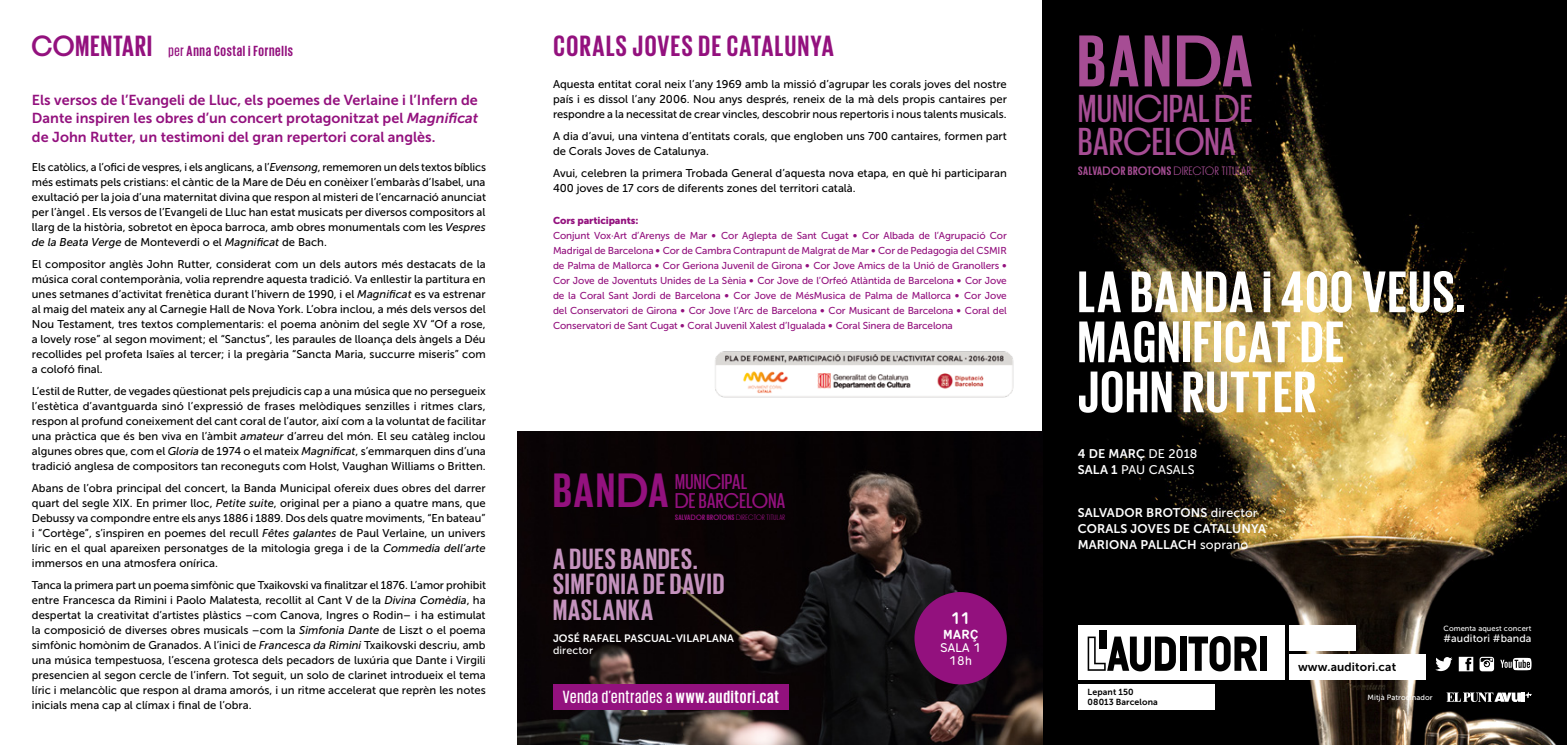
<style>
.page{position:relative;width:1567px;height:745px;background:#fff}
.page>*{position:absolute;margin:0;border:0;box-sizing:border-box;transform-origin:0 0}
.t1{font:700 75px "Giorgio Sans";letter-spacing:.05em;color:#a64d94}
.t2{font:700 60px/50px "Giorgio Sans";letter-spacing:.025em;color:#fff}
.t3{font:700 49.38px "Giorgio Sans";letter-spacing:.045em;color:#93117e}
.t4{font:500 40px/33.8px "Giorgio Sans";letter-spacing:.02em;color:#a64d94}
.t5{font:700 30px/25.8px "Giorgio Sans";letter-spacing:.03em;color:#c593be}
.t6{font:700 30px "Giorgio Sans";letter-spacing:.05em;color:#93117e}
.t7{font:500 21.88px/18.4px "Giorgio Sans";letter-spacing:.02em;color:#93117e}
.t8{font:500 18.12px "Giorgio Sans";letter-spacing:.05em;color:#fff}
.t9{font:700 condensed 16.25px "Hermes";color:#fff;scale:.9 1}
.t10{font:700 15px "Giorgio Sans";letter-spacing:.05em;color:#93117e}
.t11{font:14.38px/18.8px "Museo Sans 700";color:#93117e;text-align:justify}
.t12{font:700 condensed 12.75px "Hermes";color:#fff}
.t13{font:12.5px/16.2px "Museo Sans 700";letter-spacing:.01em;color:#fff}
.t14{font:700 12.5px "Giorgio Sans";letter-spacing:.05em;color:#a64d94}
.t15{font:12.5px "Museo Sans 500";letter-spacing:.01em;color:#fff}
.t16{font:condensed 12.12px/12.6px "Hermes";letter-spacing:-.025em;color:#fff;text-align:center}
.t17{font:11.88px "Museo Sans 700";letter-spacing:.01em;color:#000}
.t18{font:11.25px/15px "Museo Sans 500";color:#000;text-align:justify}
.t19{font:10.62px "Museo Sans 700";letter-spacing:.01em;color:#fff}
.t20{font:10.62px "Museo Sans 500";letter-spacing:.01em;color:#fff}
.t21{font:10px/15px "Museo Sans 500";letter-spacing:-.01em;color:#93117e;text-align:justify}
.t22{font:10px "Museo Sans 900";letter-spacing:-.01em;color:#93117e}
.t23{font:8.75px/10px "Museo Sans 700";letter-spacing:.01em;color:#000}
.t24{font:700 8px "Giorgio Sans";letter-spacing:.05em;color:#93117e}
.t25{font:7.5px "Museo Sans 500";letter-spacing:.01em;color:#fff}
.s1{font-size:30px}
.s2{font-weight:500}
.s3{font-style:italic}
.s4{font-style:italic;font-size:11.25px}
.s5{font-weight:400}
.s6{font-weight:700}
.s7{font-family:"Museo Sans 500"}
.s8{font-family:"Museo Sans 700"}
</style>
<div class="page">
<div style="left:1042px;top:0;width:524px;height:744px;background:#000"></div>
<img style="left:1093px;top:29px;width:473px;height:715px">
<div style="left:1077px;top:684px;width:137px;height:25px;background:#fff"></div>
<div style="left:1289px;top:625px;width:66px;height:25px;background:#fff"></div>
<div style="left:1077px;top:625px;width:207px;height:54px;background:#fff"></div>
<svg style="left:1087px;top:630px;width:88px;height:41px"></svg>
<div style="left:1179px;top:636px;width:7px;height:34px;background:#000"></div>
<svg style="left:1188px;top:636px;width:68px;height:35px"></svg>
<div style="left:1259px;top:636px;width:7px;height:34px;background:#000"></div>
<div style="left:1289px;top:654px;width:136px;height:25px;background:#fff"></div>
<svg style="left:1479px;top:656px;width:14px;height:15px"></svg>
<svg style="left:1458px;top:656px;width:14px;height:15px"></svg>
<svg style="left:1434px;top:656px;width:18px;height:14px"></svg>
<svg style="left:1500px;top:657px;width:31px;height:12px"></svg>
<svg style="left:1446px;top:692px;width:86px;height:9px"></svg>
<img style="left:715px;top:351px;width:299px;height:47px">
<img style="left:517px;top:431px;width:525px;height:313px">
<div style="left:914px;top:591px;width:92px;height:93px;background:#93117e;border-radius:50%"></div>
<div style="left:553px;top:684px;width:235px;height:25px;background:#93117e"></div>
<h3 class="t10" style="left:32px;top:43px;width:262px"><span class="s1">COMENTARI</span> <span class="s2">per</span> Anna Costal i Fornells</h3>
<p class="t11" style="left:32px;top:90px;width:448px">Els versos de l’Evangeli de Lluc, els poemes de Verlaine i l’Infern de Dante inspiren les obres d’un concert protagonitzat pel <span class="s3">Magnificat </span>de John Rutter, un testimoni del gran repertori coral anglès.</p>
<p class="t18" style="left:32px;top:159px;width:455px">Els catòlics, a l’ofici de vespres, i els anglicans, a l’<span class="s3">Evensong</span>, rememoren un dels textos bíblics més estimats pels cristians: el càntic de la Mare de Déu en conèixer l’embaràs d’Isabel, una exultació per la joia d’una maternitat divina que respon al misteri de l’encarnació anunciat per l’àngel . Els versos de l’Evangeli de Lluc han estat musicats per diversos compositors al llarg de la història, sobretot en època barroca, amb obres monumentals com les <span class="s3">Vespres de la Beata Verge</span> de Monteverdi o el <span class="s3">Magnificat</span> de Bach.</p>
<p class="t18" style="left:32px;top:256px;width:455px">El compositor anglès John Rutter, considerat com un dels autors més destacats de la música coral contemporània, volia reprendre aquesta tradició. Va enllestir la partitura en unes setmanes d’activitat frenètica durant l’hivern de 1990, i el <span class="s3">Magnificat</span> es va estrenar al maig del mateix any al Carnegie Hall de Nova York. L’obra inclou, a més dels versos del Nou Testament, tres textos complementaris: el poema anònim del segle XV “Of a rose, a lovely rose” al segon moviment; el “Sanctus”, les paraules de lloança dels àngels a Déu recollides pel profeta Isaïes al tercer; i la pregària “Sancta Maria, succurre miseris” com a colofó final.</p>
<p class="t18" style="left:32px;top:383px;width:455px">L’estil de Rutter, de vegades qüestionat pels prejudicis cap a una música que no persegueix l’estètica d’avantguarda sinó l’expressió de frases melòdiques senzilles i ritmes clars, respon al profund coneixement del cant coral de l’autor, així com a la voluntat de facilitar una pràctica que és ben viva en l’àmbit <span class="s3">amateur</span> d’arreu del món. El seu catàleg inclou algunes obres que, com el <span class="s3">Gloria</span> de 1974 o el mateix <span class="s3">Magnificat</span>, s’emmarquen dins d’una tradició anglesa de compositors tan reconeguts com Holst, Vaughan Williams o Britten.</p>
<p class="t18" style="left:32px;top:480px;width:455px">Abans de l’obra principal del concert, la Banda Municipal ofereix dues obres del darrer quart del segle XIX. En primer lloc, <span class="s3">Petite suite</span>, original per a piano a quatre mans, que Debussy va compondre entre els anys 1886 i 1889. Dos dels quatre moviments, “En bateau” i “Cortège”, s’inspiren en poemes del recull <span class="s3">Fêtes galantes</span> de Paul Verlaine, un univers líric en el qual apareixen personatges de la mitologia grega i de la <span class="s3">Commedia dell’arte </span>immersos en una atmosfera onírica.</p>
<p class="t18" style="left:32px;top:577px;width:455px">Tanca la primera part un poema simfònic que Txaikovski va finalitzar el 1876. L’amor prohibit entre Francesca da Rimini i Paolo Malatesta, recollit al Cant V de la <span class="s3">Divina Comèdia</span>, ha despertat la creativitat d’artistes plàstics –com Canova, Ingres o Rodin– i ha estimulat la composició de diverses obres musicals –com la <span class="s3">Simfonia Dante</span> de Liszt o el poema simfònic homònim de Granados. A l’inici de <span class="s3">Francesca da Rimini</span> Txaikovski descriu, amb una música tempestuosa, l’escena grotesca dels pecadors de luxúria que Dante i Virgili presencien al segon cercle de l’infern. Tot seguit, un solo de clarinet introdueix el tema líric i melancòlic que respon al drama amorós, i un ritme accelerat que reprèn les notes inicials mena cap al clímax i final de l’obra.</p>
<h3 class="t6" style="left:553px;top:31px;width:281px">CORALS JOVES DE CATALUNYA</h3>
<p class="t18" style="left:553px;top:77px;width:455px">Aquesta entitat coral neix l’any 1969 amb la missió d’agrupar les corals joves del nostre país i es dissol l’any 2006. Nou anys després, reneix de la mà dels propis cantaires per respondre a la necessitat de crear vincles, descobrir nous repertoris i nous talents musicals.</p>
<p class="t18" style="left:553px;top:129px;width:455px">A dia d’avui, una vintena d’entitats corals, que engloben uns 700 cantaires, formen part de Corals Joves de Catalunya.</p>
<p class="t18" style="left:553px;top:166px;width:455px">Avui, celebren la primera Trobada General d’aquesta nova etapa, en què hi participaran<br>400 joves de 17 cors de diferents zones del territori català.</p>
<p class="t22" style="left:553px;top:214px;width:87px">Cors participants:</p>
<p class="t21" style="left:553px;top:227px;width:455px">Conjunt Vox·Art d’Arenys de Mar <span class="s4">•</span> Cor Aglepta de Sant Cugat <span class="s4">•</span> Cor Albada de l’Agrupació Cor Madrigal de Barcelona <span class="s4">•</span> Cor de Cambra Contrapunt de Malgrat de Mar <span class="s4">•</span> Cor de Pedagogia del CSMIR de Palma de Mallorca <span class="s4">•</span> Cor Geriona Juvenil de Girona <span class="s4">•</span> Cor Jove Amics de la Unió de Granollers <span class="s4">• </span>Cor Jove de Joventuts Unides de La Sènia <span class="s4">•</span> Cor Jove de l’Orfeó Atlàntida de Barcelona <span class="s4">•</span> Cor Jove de la Coral Sant Jordi de Barcelona <span class="s4">•</span> Cor Jove de MésMusica de Palma de Mallorca <span class="s4">•</span> Cor Jove del Conservatori de Girona <span class="s4">•</span> Cor Jove l’Arc de Barcelona <span class="s4">•</span> Cor Musicant de Barcelona <span class="s4">•</span> Coral del Conservatori de Sant Cugat <span class="s4">•</span> Coral Juvenil Xalest d’Igualada <span class="s4">•</span> Coral Sinera de Barcelona</p>
<h3 class="t3" style="left:553px;top:465px;width:117px">BANDA</h3>
<h3 class="t7" style="left:675px;top:471px;width:111px">MUNICIPAL<br>DE BARCELONA</h3>
<p class="t24" style="left:675px;top:513px;width:112px">SALVADOR BROTONS <span class="s5">DIRECTOR TITULAR</span></p>
<h3 class="t5" style="left:553px;top:544px;width:173px">A DUES BANDES.<br>SIMFONIA DE DAVID<br>MASLANKA</h3>
<p class="t19" style="left:553px;top:631px;width:182px">JOSÉ RAFAEL PASCUAL-VILAPLANA</p>
<p class="t20" style="left:553px;top:643px;width:42px">director</p>
<h3 class="t8" style="left:563px;top:687px;width:218px">Venda d’entrades a <span class="s6">www.auditori.cat</span></h3>
<h3 class="t9" style="left:950px;top:605px;width:23px">11</h3>
<p class="t12" style="left:942px;top:624px;width:37px">MARÇ</p>
<p class="t16" style="left:940px;top:640px;width:43px">SALA 1<br>18h</p>
<h1 class="t1" style="left:1077px;top:23px;width:176px">BANDA</h1>
<h3 class="t4" style="left:1078px;top:90px;width:176px">MUNICIPAL DE<br>BARCELONA</h3>
<p class="t14" style="left:1078px;top:165px;width:174px">SALVADOR BROTONS <span class="s5">DIRECTOR TITULAR</span></p>
<h2 class="t2" style="left:1077px;top:265px;width:389px">LA BANDA i 400 VEUS.<br>MAGNIFICAT DE<br>JOHN RUTTER</h2>
<p class="t13" style="left:1077px;top:445px;width:121px">4 DE MARÇ <span class="s7">DE 2018</span></p>
<p class="t15" style="left:1077px;top:462px;width:118px"><span class="s8">SALA 1</span> PAU CASALS</p>
<p class="t13" style="left:1077px;top:504px;width:190px">SALVADOR BROTONS <span class="s7">director<br></span>CORALS JOVES DE CATALUNYA<br>MARIONA PALLACH <span class="s7">soprano</span></p>
<p class="t17" style="left:1297px;top:659px;width:99px">www.auditori.cat</p>
<p class="t23" style="left:1087px;top:686px;width:72px">Lepant 150<br>08013 Barcelona</p>
<p class="t25" style="left:1367px;top:693px;width:67px">Mitjà Patrocinador</p>
<p class="t25" style="left:1443px;top:624px;width:89px">Comenta aquest concert</p>
<p class="t20" style="left:1443px;top:632px;width:89px">#auditori #banda</p>
</div>
